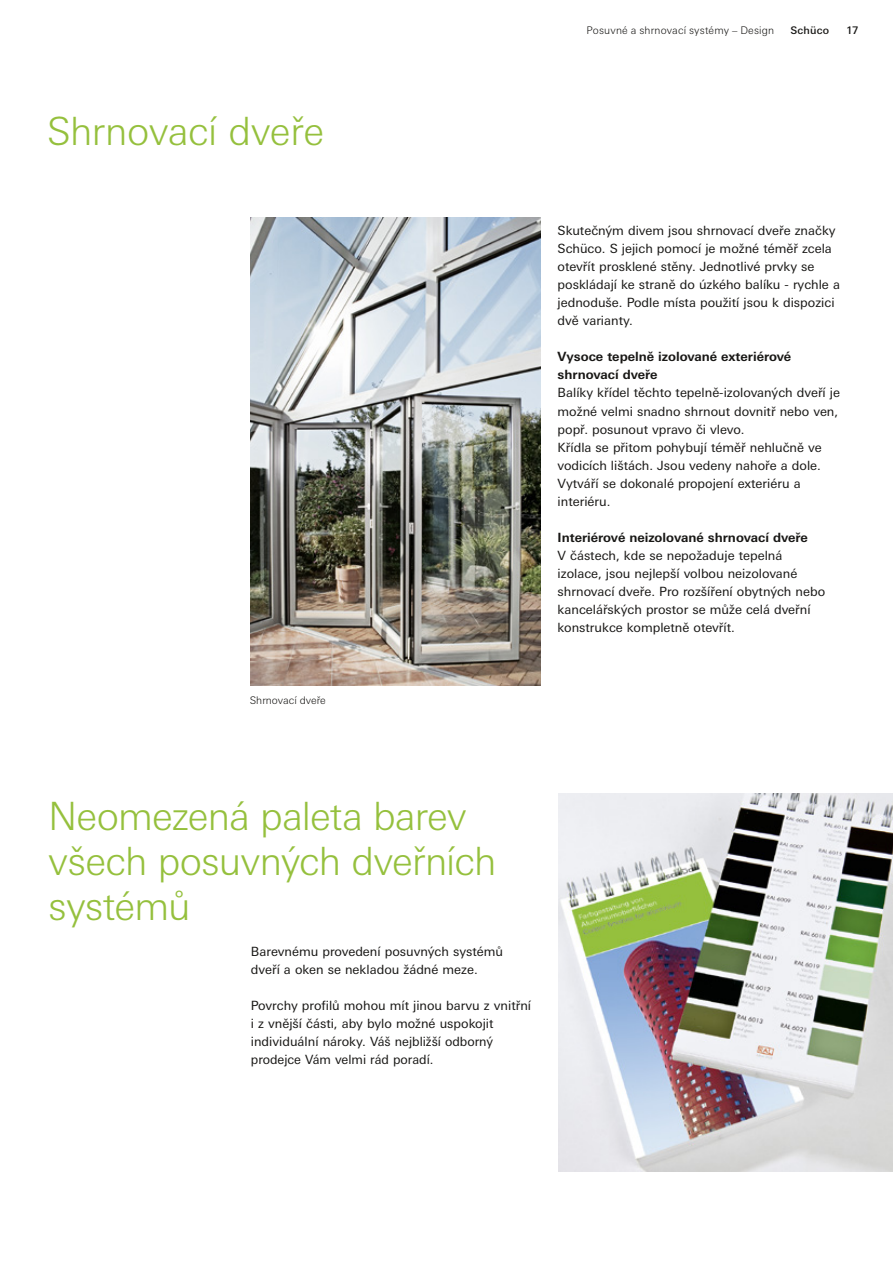
<style>
.page{position:relative;width:893px;height:1263px;background:#fff}
.page>*{position:absolute;margin:0;border:0;box-sizing:border-box;transform-origin:0 0}
.t1{font:300 39px/45px "Univers For Schueco 330";letter-spacing:-.02em;color:#95c03d}
.t2{font:12.75px/18px "Univers For Schueco 430 Reg";color:#181715}
.t3{font:700 12.75px/18px "Univers For Schueco 630";color:#181715}
.t4{font:300 10.5px "Univers For Schueco 330";letter-spacing:.01em;color:#181715}
.t5{font:10.5px "Univers For Schueco 530 Med";letter-spacing:.02em;color:#181715}
</style>
<div class="page">
<img style="left:251px;top:217px;width:289px;height:468px">
<img style="left:559px;top:794px;width:334px;height:377px">
<h1 class="t1" style="left:47px;top:110px;width:279px">Shrnovací dveře</h1>
<p class="t4" style="left:250px;top:694px;width:78px">Shrnovací dveře</p>
<p class="t4" style="left:587px;top:24px;width:189px">Posuvné a shrnovací systémy – Design</p>
<p class="t5" style="left:790px;top:24px;width:40px">Schüco</p>
<p class="t5" style="left:846px;top:24px;width:14px">17</p>
<p class="t2" style="left:558px;top:222px;width:284px">Skutečným divem jsou shrnovací dveře značky Schüco. S jejich pomocí je možné téměř zcela otevřít prosklené stěny. Jednotlivé prvky se poskládají ke straně do úzkého balíku - rychle a jednoduše. Podle místa použití jsou k dispozici dvě varianty.</p>
<p class="t3" style="left:558px;top:348px;width:235px">Vysoce tepelně izolované exteriérové shrnovací dveře</p>
<p class="t2" style="left:558px;top:384px;width:284px">Balíky křídel těchto tepelně-izolovaných dveří je možné velmi snadno shrnout dovnitř nebo ven, popř. posunout vpravo či vlevo.<br>Křídla se přitom pohybují téměř nehlučně ve vodicích lištách. Jsou vedeny nahoře a dole.<br>Vytváří se dokonalé propojení exteriéru a interiéru.</p>
<p class="t3" style="left:558px;top:528px;width:252px">Interiérové neizolované shrnovací dveře</p>
<p class="t2" style="left:558px;top:546px;width:269px">V částech, kde se nepožaduje tepelná izolace, jsou nejlepší volbou neizolované shrnovací dveře. Pro rozšíření obytných nebo kancelářských prostor se může celá dveřní konstrukce kompletně otevřít.</p>
<h1 class="t1" style="left:48px;top:794px;width:450px">Neomezená paleta barev všech posuvných dveřních systémů</h1>
<p class="t2" style="left:251px;top:942px;width:254px">Barevnému provedení posuvných systémů dveří a oken se nekladou žádné meze.</p>
<p class="t2" style="left:251px;top:996px;width:282px">Povrchy profilů mohou mít jinou barvu z vnitřní i z vnější části, aby bylo možné uspokojit individuální nároky. Váš nejbližší odborný prodejce Vám velmi rád poradí.</p>
</div>
